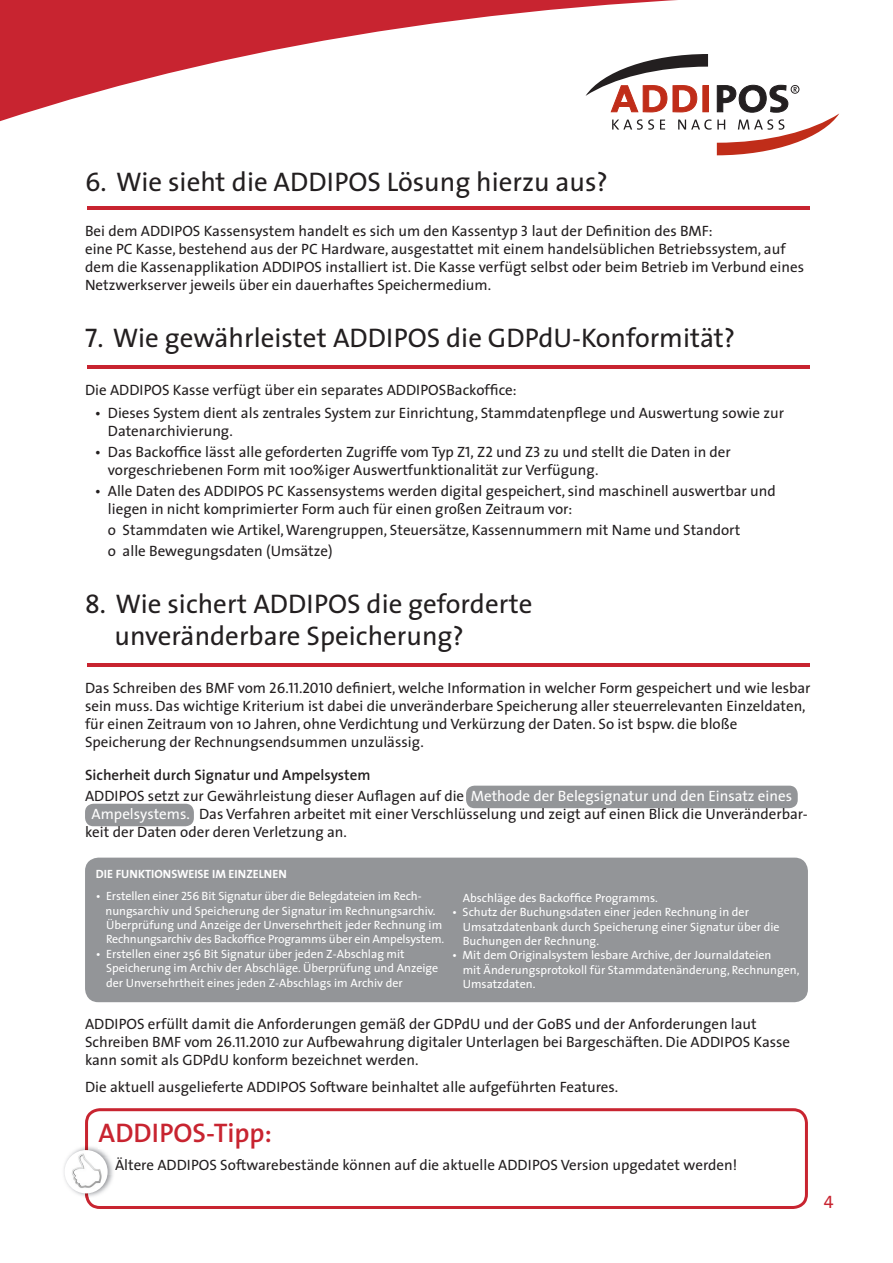
<style>
.page{position:relative;width:893px;height:1263px;background:#fff}
.page>*{position:absolute;margin:0;border:0;box-sizing:border-box;transform-origin:0 0}
.t1{font:27px/32.4px "The Sans";color:#231f20}
.t2{font:600 27px "The Sans";color:#c82430}
.t3{font:18px "The Sans Caps";color:#c82430}
.t4{font:15px/18px "The Sans";color:#231f20}
.t5{font:12px/14.4px "The Sans";color:#fff}
.t6{font:700 12px "The Sans";color:#fff}
.s1{font-family:"The Sans Caps"}
.s2{font-weight:600}
.s3{color:#fff}
</style>
<div class="page">
<div style="left:85px;top:804px;width:109px;height:22px;background:#939598;border-radius:9px"></div>
<div style="left:466px;top:786px;width:332px;height:22px;background:#939598;border-radius:9px"></div>
<svg style="left:0;top:0;width:840px;height:121px"></svg>
<svg style="left:585px;top:54px;width:254px;height:101px"></svg>
<hr style="left:87px;top:206px;width:722px;height:3px;background:#c82430">
<hr style="left:87px;top:365px;width:722px;height:3px;background:#c82430">
<hr style="left:87px;top:663px;width:722px;height:3px;background:#c82430">
<div style="left:85px;top:858px;width:723px;height:144px;background:#939598;border-radius:13px"></div>
<svg style="left:85px;top:1108px;width:723px;height:101px"></svg>
<img style="left:64px;top:1145px;width:51px;height:53px">
<img style="left:85px;top:1145px;width:4px;height:53px">
<img style="left:99px;top:1145px;width:16px;height:3px">
<img style="left:103px;top:1157px;width:12px;height:17px">
<img style="left:65px;top:1150px;width:43px;height:43px;border-radius:22px">
<h1 class="t1" style="left:85px;top:165px;width:524px"><span class="s1">6</span>. Wie sieht die ADDIPOS Lösung hierzu aus?</h1>
<p class="t4" style="left:85px;top:222px;width:720px">Bei dem ADDIPOS Kassensystem handelt es sich um den Kassentyp <span class="s1">3</span> laut der Definition des BMF:<br>eine PC Kasse, bestehend aus der PC Hardware, ausgestattet mit einem handelsüblichen Betriebssystem, auf dem die Kassenapplikation ADDIPOS installiert ist. Die Kasse verfügt selbst oder beim Betrieb im Verbund eines Netzwerkserver jeweils über ein dauerhaftes Speichermedium.</p>
<h1 class="t1" style="left:85px;top:321px;width:652px"><span class="s1">7</span>. Wie gewährleistet ADDIPOS die GDPdU-Konformität?</h1>
<p class="t4" style="left:85px;top:381px;width:433px">Die ADDIPOS Kasse verfügt über ein separates ADDIPOSBackoffice:</p>
<p class="t4" style="left:108px;top:403px;width:678px;text-indent:-13px">• Dieses System dient als zentrales System zur Einrichtung, Stammdatenpflege und Auswertung sowie zur<br>Datenarchivierung.</p>
<p class="t4" style="left:108px;top:442px;width:624px;text-indent:-13px">• Das Backoffice lässt alle geforderten Zugriffe vom Typ Z<span class="s1">1,</span> Z<span class="s1">2</span> und Z<span class="s1">3</span> zu und stellt die Daten in der vorgeschriebenen Form mit 100%iger Auswertfunktionalität zur Verfügung.</p>
<p class="t4" style="left:108px;top:481px;width:669px;text-indent:-13px">• Alle Daten des ADDIPOS PC Kassensystems werden digital gespeichert, sind maschinell auswertbar und liegen in nicht komprimierter Form auch für einen großen Zeitraum vor:</p>
<p class="t4" style="left:108px;top:519px;width:634px;line-height:21px">o Stammdaten wie Artikel, Warengruppen, Steuersätze, Kassennummern mit Name und Standort o alle Bewegungsdaten (Umsätze)</p>
<h1 class="t1" style="left:114px;top:586px;width:419px;text-indent:-29px"><span class="s1">8</span>. Wie sichert ADDIPOS die geforderte unveränderbare Speicherung?</h1>
<p class="t4" style="left:85px;top:678px;width:727px">Das Schreiben des BMF vom <span class="s1">26.11.2010</span> definiert, welche Information in welcher Form gespeichert und wie lesbar sein muss. Das wichtige Kriterium ist dabei die unveränderbare Speicherung aller steuerrelevanten Einzeldaten, für einen Zeitraum von 10 Jahren, ohne Verdichtung und Verkürzung der Daten. So ist bspw. die bloße Speicherung der Rechnungsendsummen unzulässig.</p>
<p class="t4" style="left:85px;top:764px;width:708px;line-height:21px"><span class="s2">sicherheit durch signatur und Ampelsystem<br></span>ADDIPOS setzt zur Gewährleistung dieser Auflagen auf die <span class="s3">Methode der Belegsignatur und den Einsatz eines</span></p>
<p class="t4" style="left:85px;top:804px;width:724px;text-indent:7px"><span class="s3">Ampelsystems.</span> Das Verfahren arbeitet mit einer Verschlüsselung und zeigt auf einen Blick die Unveränderbar&shy;keit der Daten oder deren Verletzung an.</p>
<p class="t6" style="left:96px;top:864px;width:193px">DIE FUNKTIONSWEISE IM EINZELNEN</p>
<p class="t5" style="left:106px;top:888px;width:340px;text-indent:-10px">• Erstellen einer <span class="s1">256</span> Bit Signatur über die Belegdateien im Rech&shy;nungsarchiv und Speicherung der Signatur im Rechnungsarchiv.<br>Überprüfung und Anzeige der Unversehrtheit jeder Rechnung im Rechnungsarchiv des Backoffice Programms über ein Ampelsystem.</p>
<p class="t5" style="left:106px;top:946px;width:334px;text-indent:-10px">• Erstellen einer 256 Bit Signatur über jeden Z-Abschlag mit<br>Speicherung im Archiv der Abschläge. Überprüfung und Anzeige der Unversehrtheit eines jeden Z-Abschlags im Archiv der</p>
<p class="t5" style="left:463px;top:890px;width:197px">Abschläge des Backoffice Programms.</p>
<p class="t5" style="left:463px;top:904px;width:318px;text-indent:-10px">• Schutz der Buchungsdaten einer jeden Rechnung in der<br>Umsatzdatenbank durch Speicherung einer Signatur über die<br>Buchungen der Rechnung.</p>
<p class="t5" style="left:463px;top:948px;width:338px;text-indent:-10px">• Mit dem Originalsystem lesbare Archive, der Journaldateien<br>mit Änderungsprotokoll für Stammdatenänderung, Rechnungen,<br>Umsatzdaten.</p>
<p class="t4" style="left:85px;top:1014px;width:707px">ADDIPOS erfüllt damit die Anforderungen gemäß der GDPdU und der GoBS und der Anforderungen laut<br>Schreiben BMF vom <span class="s1">26.11.2010</span> zur Aufbewahrung digitaler Unterlagen bei Bargeschäften. Die ADDIPOS Kasse kann somit als GDPdU konform bezeichnet werden.</p>
<p class="t4" style="left:85px;top:1077px;width:535px">Die aktuell ausgelieferte ADDIPOS Software beinhaltet alle aufgeführten Features.</p>
<h1 class="t2" style="left:99px;top:1110px;width:175px">AddiPOs-tipp:</h1>
<p class="t4" style="left:115px;top:1156px;width:624px">Ältere ADDIPOS Softwarebestände können auf die aktuelle ADDIPOS Version upgedatet werden!</p>
<p class="t3" style="left:824px;top:1187px;width:11px">4</p>
</div>
